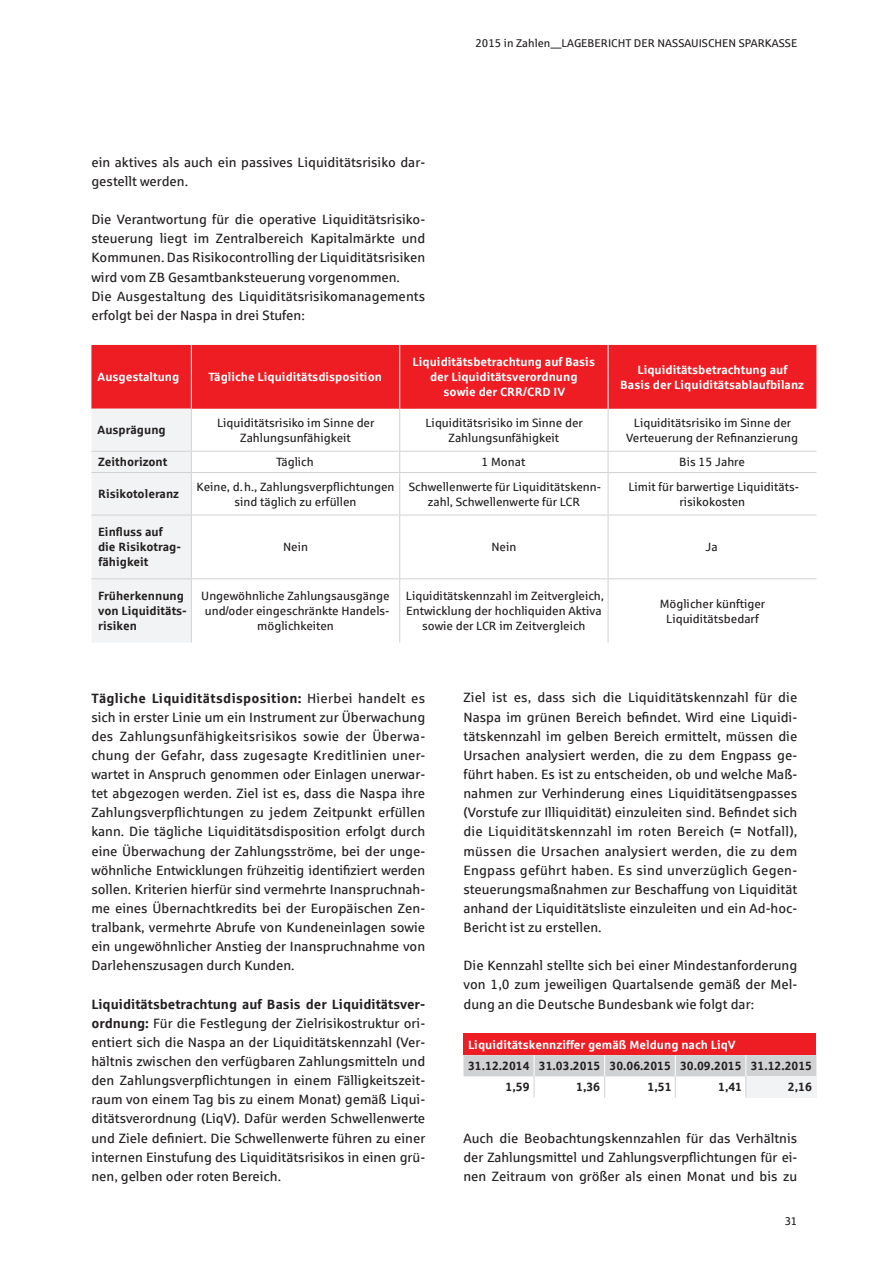
<style>
.page{position:relative;width:893px;height:1263px;background:#fff}
.page>*{position:absolute;margin:0;border:0;box-sizing:border-box;transform-origin:0 0}
.t1{font:13.5px/19.2px "Sparkasse Rg";color:#231f20;text-align:justify}
.t2{font:12px/15px "Sparkasse Rg";color:#231f20;text-align:center}
.t3{font:700 12px/15px "Sparkasse Rg";color:#fff;text-align:center}
.t4{font:700 12px/15px "Sparkasse Rg";color:#231f20}
.t5{font:11.25px "Sparkasse Rg";color:#231f20}
.s1{font-weight:700}
</style>
<div class="page">
<div style="left:91px;top:345px;width:725px;height:64px;background:#ee1d23"></div>
<hr style="left:191px;top:345px;width:1px;height:64px;background:#fff">
<hr style="left:399px;top:345px;width:1px;height:64px;background:#fff">
<hr style="left:608px;top:345px;width:1px;height:64px;background:#fff">
<hr style="left:191px;top:451px;width:209px;height:1px;background:#d1d2d4">
<hr style="left:400px;top:451px;width:208px;height:1px;background:#d1d2d4">
<hr style="left:608px;top:451px;width:208px;height:1px;background:#d1d2d4">
<hr style="left:191px;top:472px;width:209px;height:1px;background:#d1d2d4">
<hr style="left:400px;top:472px;width:208px;height:1px;background:#d1d2d4">
<hr style="left:608px;top:472px;width:208px;height:1px;background:#d1d2d4">
<hr style="left:191px;top:515px;width:209px;height:1px;background:#d1d2d4">
<hr style="left:400px;top:515px;width:208px;height:1px;background:#d1d2d4">
<hr style="left:608px;top:515px;width:208px;height:1px;background:#d1d2d4">
<hr style="left:191px;top:578px;width:209px;height:1px;background:#d1d2d4">
<hr style="left:400px;top:578px;width:208px;height:1px;background:#d1d2d4">
<hr style="left:608px;top:578px;width:208px;height:1px;background:#d1d2d4">
<hr style="left:399px;top:409px;width:1px;height:42px;background:#d1d2d4">
<hr style="left:608px;top:409px;width:1px;height:42px;background:#d1d2d4">
<div style="left:91px;top:409px;width:101px;height:234px;background:#f2f3f4"></div>
<svg style="left:399px;top:452px;width:1px;height:20px"></svg>
<svg style="left:608px;top:452px;width:1px;height:20px"></svg>
<hr style="left:191px;top:473px;width:1px;height:42px;background:#d1d2d4">
<hr style="left:399px;top:473px;width:1px;height:42px;background:#d1d2d4">
<hr style="left:608px;top:473px;width:1px;height:42px;background:#d1d2d4">
<hr style="left:191px;top:515px;width:1px;height:63px;background:#d1d2d4">
<hr style="left:399px;top:515px;width:1px;height:63px;background:#d1d2d4">
<hr style="left:608px;top:515px;width:1px;height:63px;background:#d1d2d4">
<hr style="left:191px;top:579px;width:1px;height:64px;background:#d1d2d4">
<hr style="left:399px;top:579px;width:1px;height:64px;background:#d1d2d4">
<hr style="left:608px;top:579px;width:1px;height:64px;background:#d1d2d4">
<hr style="left:91px;top:451px;width:100px;height:1px;background:#d1d2d4">
<hr style="left:91px;top:472px;width:100px;height:1px;background:#d1d2d4">
<hr style="left:91px;top:515px;width:100px;height:1px;background:#d1d2d4">
<hr style="left:91px;top:578px;width:100px;height:1px;background:#d1d2d4">
<div style="left:463px;top:1034px;width:353px;height:21px;background:#ee1d23"></div>
<svg style="left:463px;top:1055px;width:353px;height:43px"></svg>
<p class="t1" style="left:91px;top:152px;width:335px">ein aktives als auch ein passives Liquiditätsrisiko dar&shy;gestellt werden.</p>
<p class="t1" style="left:91px;top:209px;width:335px;text-align:left">Die Verantwortung für die operative Liquiditätsrisiko&shy;steuerung liegt im Zentralbereich Kapitalmärkte und Kommunen. Das Risikocontrolling der Liquiditätsrisiken wird vom ZB Gesamtbanksteuerung vorgenommen.<br>Die Ausgestaltung des Liquiditätsrisikomanagements erfolgt bei der Naspa in drei Stufen:</p>
<p class="t5" style="left:475px;top:36px;width:323px">2015 in Zahlen—LAGEBERICHT DER NASSAUISCHEN SPARKASSE</p>
<p class="t3" style="left:98px;top:369px;width:83px">Ausgestaltung</p>
<p class="t3" style="left:208px;top:369px;width:175px">Tägliche Liquiditätsdisposition</p>
<p class="t3" style="left:413px;top:354px;width:184px">Liquiditätsbetrachtung auf Basis der Liquiditätsverordnung sowie der CRR/CRD IV</p>
<p class="t3" style="left:620px;top:362px;width:186px">Liquiditätsbetrachtung auf<br>Basis der Liquiditätsablaufbilanz</p>
<p class="t4" style="left:98px;top:422px;width:70px">Ausprägung</p>
<p class="t2" style="left:217px;top:415px;width:159px">Liquiditätsrisiko im Sinne der<br>Zahlungsunfähigkeit</p>
<p class="t2" style="left:426px;top:415px;width:159px">Liquiditätsrisiko im Sinne der<br>Zahlungsunfähigkeit</p>
<p class="t2" style="left:626px;top:415px;width:173px">Liquiditätsrisiko im Sinne der<br>Verteuerung der Refinanzierung</p>
<p class="t4" style="left:98px;top:454px;width:71px">Zeithorizont</p>
<p class="t2" style="left:276px;top:454px;width:39px">Täglich</p>
<p class="t2" style="left:481px;top:454px;width:45px">1 Monat</p>
<p class="t2" style="left:679px;top:454px;width:67px">Bis 15 Jahre</p>
<p class="t4" style="left:98px;top:486px;width:83px">Risikotoleranz</p>
<p class="t2" style="left:196px;top:479px;width:200px">Keine, d. h., Zahlungsverpflichtungen sind täglich zu erfüllen</p>
<p class="t2" style="left:409px;top:479px;width:194px">Schwellenwerte für Liquiditätskenn&shy;zahl, Schwellenwerte für LCR</p>
<p class="t2" style="left:629px;top:479px;width:172px">Limit für barwertige Liquiditäts&shy;risikokosten</p>
<p class="t4" style="left:98px;top:524px;width:85px">Einfluss auf die Risikotrag&shy;fähigkeit</p>
<p class="t2" style="left:283px;top:539px;width:26px">Nein</p>
<p class="t2" style="left:491px;top:539px;width:26px">Nein</p>
<p class="t2" style="left:705px;top:539px;width:14px">Ja</p>
<p class="t4" style="left:98px;top:588px;width:90px">Früherkennung von Liquiditäts&shy;risiken</p>
<p class="t2" style="left:201px;top:588px;width:190px">Ungewöhnliche Zahlungsausgänge und/oder eingeschränkte Handels&shy;möglichkeiten</p>
<p class="t2" style="left:406px;top:588px;width:199px">Liquiditätskennzahl im Zeitvergleich,<br>Entwicklung der hochliquiden Aktiva sowie der LCR im Zeitvergleich</p>
<p class="t2" style="left:660px;top:596px;width:107px">Möglicher künftiger<br>Liquiditätsbedarf</p>
<p class="t1" style="left:91px;top:688px;width:335px"><span class="s1">Tägliche Liquiditätsdisposition:</span> Hierbei handelt es sich in erster Linie um ein Instrument zur Überwachung des Zahlungsunfähigkeitsrisikos sowie der Überwa&shy;chung der Gefahr, dass zugesagte Kreditlinien uner&shy;wartet in Anspruch genommen oder Einlagen unerwar&shy;tet abgezogen werden. Ziel ist es, dass die Naspa ihre Zahlungsverpflichtungen zu jedem Zeitpunkt erfüllen kann. Die tägliche Liquiditätsdisposition erfolgt durch eine Überwachung der Zahlungsströme, bei der unge&shy;wöhnliche Entwicklungen frühzeitig identifiziert werden sollen. Kriterien hierfür sind vermehrte Inanspruchnah&shy;me eines Übernachtkredits bei der Europäischen Zen&shy;tralbank, vermehrte Abrufe von Kundeneinlagen sowie ein ungewöhnlicher Anstieg der Inanspruchnahme von Darlehenszusagen durch Kunden.</p>
<p class="t1" style="left:91px;top:994px;width:335px"><span class="s1">Liquiditätsbetrachtung auf Basis der Liquiditätsver&shy;ordnung:</span> Für die Festlegung der Zielrisikostruktur ori&shy;entiert sich die Naspa an der Liquiditätskennzahl (Ver&shy;hältnis zwischen den verfügbaren Zahlungsmitteln und den Zahlungsverpflichtungen in einem Fälligkeitszeit&shy;raum von einem Tag bis zu einem Monat) gemäß Liqui&shy;ditätsverordnung (LiqV). Dafür werden Schwellenwerte und Ziele definiert. Die Schwellenwerte führen zu einer internen Einstufung des Liquiditätsrisikos in einen grü&shy;nen, gelben oder roten Bereich.</p>
<p class="t1" style="left:463px;top:688px;width:335px">Ziel ist es, dass sich die Liquiditätskennzahl für die Naspa im grünen Bereich befindet. Wird eine Liquidi&shy;tätskennzahl im gelben Bereich ermittelt, müssen die Ursachen analysiert werden, die zu dem Engpass ge&shy;führt haben. Es ist zu entscheiden, ob und welche Maß&shy;nahmen zur Verhinderung eines Liquiditätsengpasses (Vorstufe zur Illiquidität) einzuleiten sind. Befindet sich die Liquiditätskennzahl im roten Bereich (= Notfall), müssen die Ursachen analysiert werden, die zu dem Engpass geführt haben. Es sind unverzüglich Gegen&shy;steuerungsmaßnahmen zur Beschaffung von Liquidität anhand der Liquiditätsliste einzuleiten und ein Ad-hoc-Bericht ist zu erstellen.</p>
<p class="t1" style="left:463px;top:956px;width:335px">Die Kennzahl stellte sich bei einer Mindestanforderung von 1,0 zum jeweiligen Quartalsende gemäß der Mel&shy;dung an die Deutsche Bundesbank wie folgt dar:</p>
<p class="t3" style="left:468px;top:1037px;width:269px">Liquiditätskennziffer gemäß Meldung nach LiqV</p>
<p class="t4" style="left:505px;top:1055px;width:308px;line-height:21.3px;text-indent:-37px">31.12.2014 31.03.2015 30.06.2015 30.09.2015 31.12.2015<br>1,59</p>
<p class="t4" style="left:576px;top:1079px;width:26px">1,36</p>
<p class="t4" style="left:647px;top:1079px;width:26px">1,51</p>
<p class="t4" style="left:718px;top:1079px;width:26px">1,41</p>
<p class="t4" style="left:788px;top:1079px;width:26px">2,16</p>
<p class="t1" style="left:463px;top:1128px;width:335px">Auch die Beobachtungskennzahlen für das Verhältnis der Zahlungsmittel und Zahlungsverpflichtungen für ei&shy;nen Zeitraum von größer als einen Monat und bis zu</p>
<p class="t5" style="left:785px;top:1214px;width:14px">31</p>
</div>
